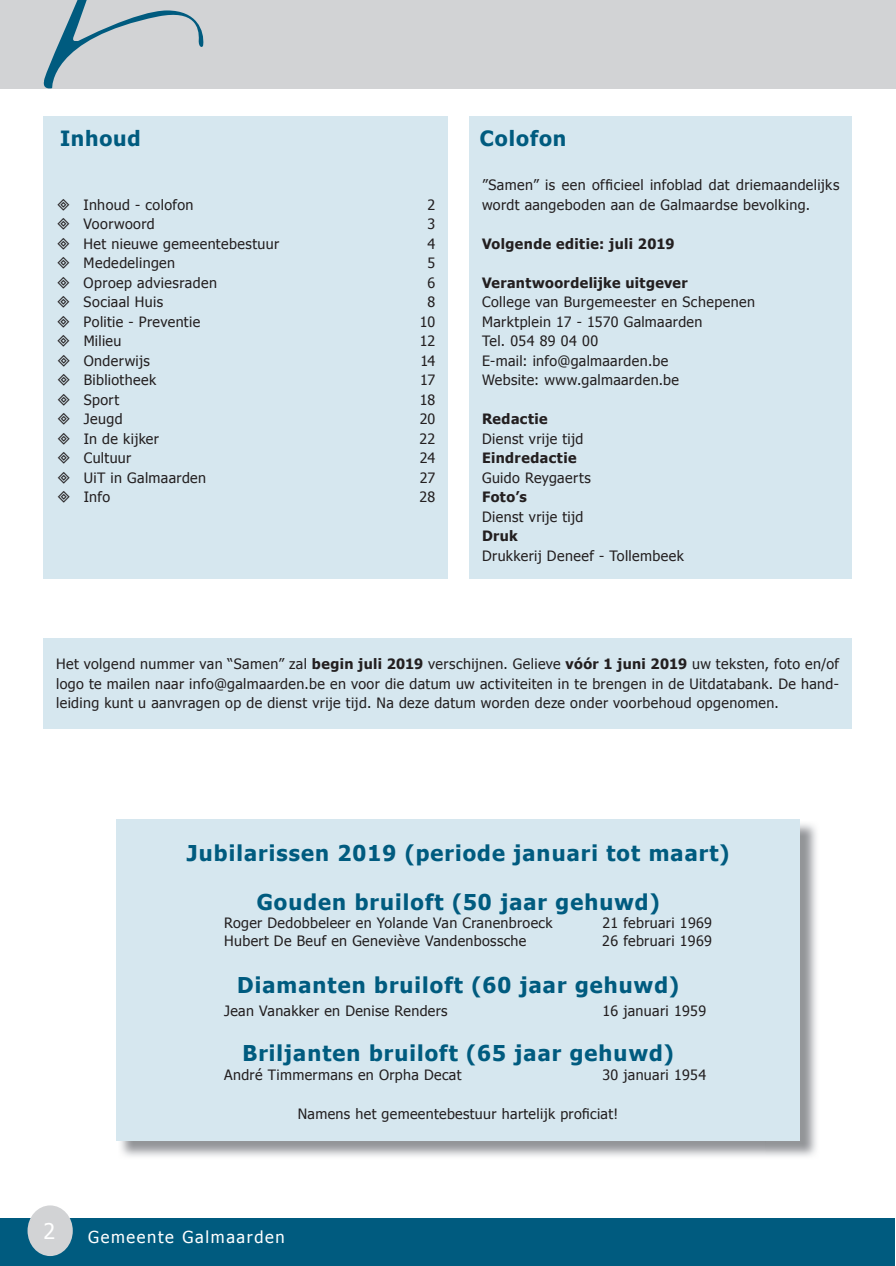
<style>
.page{position:relative;width:896px;height:1266px;background:#fff}
.page>*{position:absolute;margin:0;border:0;box-sizing:border-box;transform-origin:0 0}
.t1{font:700 21.75px "Tahoma";letter-spacing:.05em;color:#005b7f}
.t2{font:21.6px "Tahoma";color:#fff}
.t3{font:700 21px "Tahoma";letter-spacing:.045em;color:#005b7f}
.t4{font:16.5px "Tahoma";letter-spacing:.1em;color:#fff}
.t5{font:14.25px/19.5px "Tahoma";letter-spacing:.025em;color:#231f20}
.t6{font:700 14.25px "Tahoma";letter-spacing:.025em;color:#231f20}
.s1{font-weight:700}
</style>
<div class="page">
<hr style="left:894px;top:0;width:1px;height:88px;background:#d2d3d5">
<div style="left:0;top:0;width:894px;height:88px;background:#d2d3d5"></div>
<div style="left:0;top:1217px;width:894px;height:48px;background:#005b7f"></div>
<div style="left:28px;top:1205px;width:45px;height:50px;background:#d2d3d5;border-radius:50%"></div>
<svg style="left:42px;top:0;width:162px;height:89px"></svg>
<hr style="left:895px;top:1217px;width:1px;height:48px;background:#005b7f">
<div style="left:44px;top:116px;width:404px;height:463px;background:#d6e7ef"></div>
<div style="left:469px;top:116px;width:383px;height:463px;background:#d6e7ef"></div>
<img style="left:118px;top:823px;width:699px;height:334px">
<div style="left:116px;top:819px;width:684px;height:321px;background:#d6e7ef"></div>
<div style="left:43px;top:638px;width:808px;height:90px;background:#d6e7ef"></div>
<h3 class="t3" style="left:60px;top:124px;width:82px">Inhoud</h3>
<h3 class="t3" style="left:480px;top:124px;width:88px">Colofon</h3>
<p class="t5" style="left:84px;top:194px;width:111px">Inhoud - colofon</p>
<p class="t5" style="left:427px;top:194px;width:9px">2</p>
<p class="t5" style="left:84px;top:213px;width:73px">Voorwoord</p>
<p class="t5" style="left:427px;top:213px;width:9px">3</p>
<p class="t5" style="left:84px;top:233px;width:197px">Het nieuwe gemeentebestuur</p>
<p class="t5" style="left:427px;top:233px;width:9px">4</p>
<p class="t5" style="left:84px;top:252px;width:93px">Mededelingen</p>
<p class="t5" style="left:427px;top:252px;width:9px">5</p>
<p class="t5" style="left:84px;top:272px;width:135px">Oproep adviesraden</p>
<p class="t5" style="left:427px;top:272px;width:9px">6</p>
<p class="t5" style="left:84px;top:291px;width:81px">Sociaal Huis</p>
<p class="t5" style="left:427px;top:291px;width:9px">8</p>
<p class="t5" style="left:84px;top:311px;width:118px">Politie - Preventie</p>
<p class="t5" style="left:420px;top:311px;width:17px">10</p>
<p class="t5" style="left:84px;top:330px;width:39px">Milieu</p>
<p class="t5" style="left:419px;top:330px;width:17px">12</p>
<p class="t5" style="left:84px;top:350px;width:68px">Onderwijs</p>
<p class="t5" style="left:420px;top:350px;width:16px">14</p>
<p class="t5" style="left:84px;top:369px;width:74px">Bibliotheek</p>
<p class="t5" style="left:420px;top:369px;width:17px">17</p>
<p class="t5" style="left:84px;top:389px;width:37px">Sport</p>
<p class="t5" style="left:420px;top:389px;width:17px">18</p>
<p class="t5" style="left:84px;top:408px;width:40px">Jeugd</p>
<p class="t5" style="left:419px;top:408px;width:17px">20</p>
<p class="t5" style="left:84px;top:428px;width:77px">In de kijker</p>
<p class="t5" style="left:419px;top:428px;width:17px">22</p>
<p class="t5" style="left:84px;top:447px;width:49px">Cultuur</p>
<p class="t5" style="left:420px;top:447px;width:17px">24</p>
<p class="t5" style="left:84px;top:467px;width:124px">UiT in Galmaarden</p>
<p class="t5" style="left:420px;top:467px;width:17px">27</p>
<p class="t5" style="left:84px;top:486px;width:28px">Info</p>
<p class="t5" style="left:419px;top:486px;width:17px">28</p>
<p class="t5" style="left:482px;top:174px;width:359px">”Samen” is een officieel infoblad dat driemaandelijks wordt aangeboden aan de Galmaardse bevolking.</p>
<p class="t6" style="left:482px;top:233px;width:194px">Volgende editie: juli 2019</p>
<p class="t6" style="left:482px;top:272px;width:207px">Verantwoordelijke uitgever</p>
<p class="t5" style="left:482px;top:291px;width:274px">College van Burgemeester en Schepenen<br>Marktplein 17 - 1570 Galmaarden<br>Tel. 054 89 04 00<br>E-mail: info@galmaarden.be<br>Website: www.galmaarden.be</p>
<p class="t6" style="left:482px;top:409px;width:67px">Redactie</p>
<p class="t5" style="left:482px;top:428px;width:103px">Dienst vrije tijd</p>
<p class="t6" style="left:482px;top:448px;width:96px">Eindredactie</p>
<p class="t5" style="left:482px;top:467px;width:110px">Guido Reygaerts</p>
<p class="t6" style="left:482px;top:487px;width:46px">Foto’s</p>
<p class="t5" style="left:482px;top:506px;width:103px">Dienst vrije tijd</p>
<p class="t6" style="left:482px;top:526px;width:37px">Druk</p>
<p class="t5" style="left:482px;top:545px;width:203px">Drukkerij Deneef - Tollembeek</p>
<p class="t5" style="left:56px;top:653px;width:784px;text-align:justify">Het volgend nummer van “Samen” zal <span class="s1">begin juli 2019</span> verschijnen. Gelieve <span class="s1">vóór 1 juni 2019</span> uw teksten, foto en/of logo te mailen naar info@galmaarden.be en voor die datum uw activiteiten in te brengen in de Uitdatabank. De hand&shy;leiding kunt u aanvragen op de dienst vrije tijd. Na deze datum worden deze onder voorbehoud opgenomen.</p>
<h1 class="t1" style="left:187px;top:837px;width:544px">Jubilarissen 2019 (periode januari tot maart)</h1>
<h1 class="t1" style="left:257px;top:886px;width:404px">Gouden bruiloft (50 jaar gehuwd)</h1>
<p class="t5" style="left:224px;top:912px;width:330px">Roger Dedobbeleer en Yolande Van Cranenbroeck</p>
<p class="t5" style="left:602px;top:912px;width:111px">21 februari 1969</p>
<p class="t5" style="left:224px;top:930px;width:304px">Hubert De Beuf en Geneviève Vandenbossche</p>
<p class="t5" style="left:602px;top:930px;width:111px">26 februari 1969</p>
<h1 class="t1" style="left:237px;top:970px;width:443px">Diamanten bruiloft (60 jaar gehuwd)</h1>
<p class="t5" style="left:224px;top:1000px;width:225px">Jean Vanakker en Denise Renders</p>
<p class="t5" style="left:602px;top:1000px;width:105px">16 januari 1959</p>
<h1 class="t1" style="left:242px;top:1037px;width:433px">Briljanten bruiloft (65 jaar gehuwd)</h1>
<p class="t5" style="left:224px;top:1064px;width:239px">André Timmermans en Orpha Decat</p>
<p class="t5" style="left:602px;top:1064px;width:105px">30 januari 1954</p>
<p class="t5" style="left:298px;top:1103px;width:322px">Namens het gemeentebestuur hartelijk proficiat!</p>
<h2 class="t2" style="left:43px;top:1216px;width:13px">2</h2>
<p class="t4" style="left:88px;top:1226px;width:198px">Gemeente Galmaarden</p>
</div>
